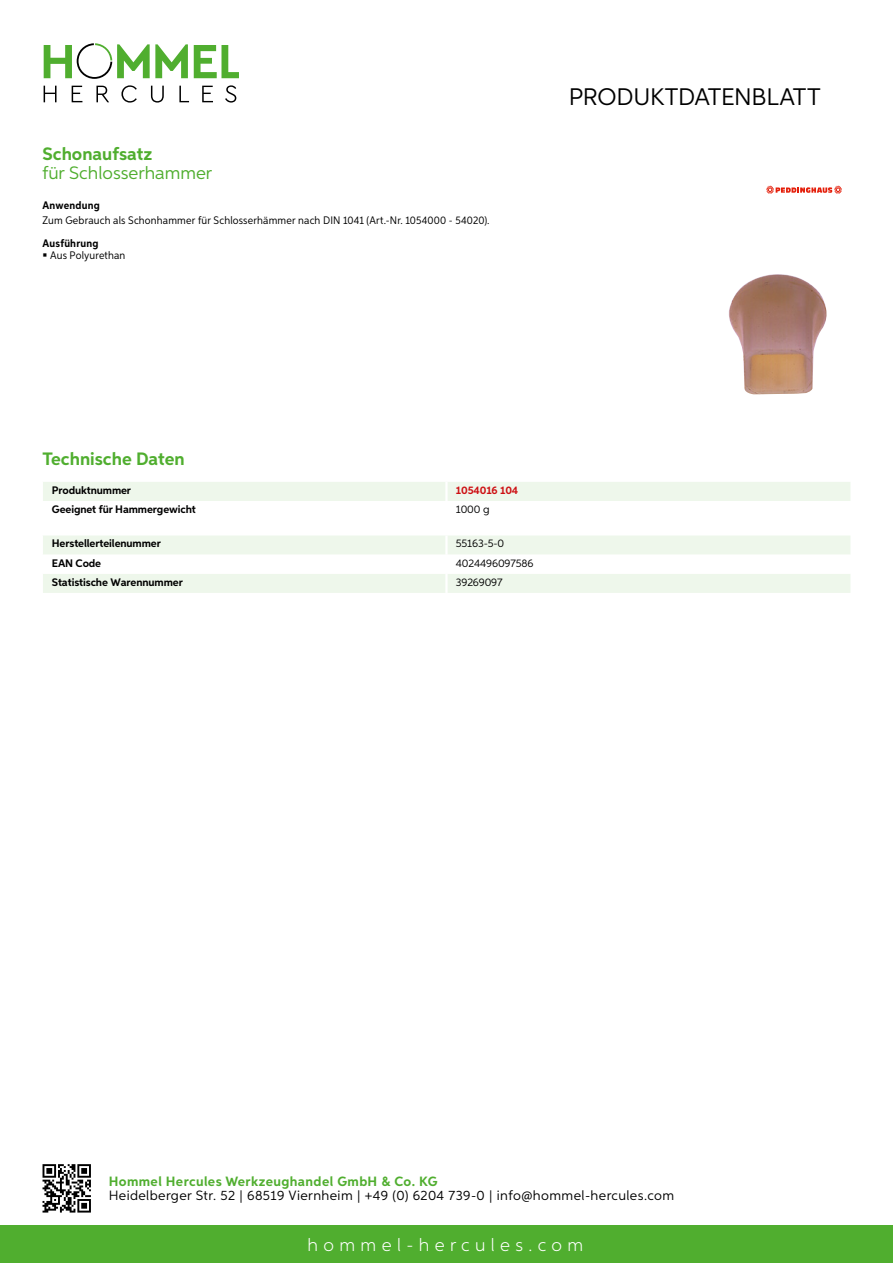
<style>
.page{position:relative;width:893px;height:1263px;background:#fff}
.page>*{position:absolute;margin:0;border:0;box-sizing:border-box;transform-origin:0 0}
.t1{font:24px "Aspira";letter-spacing:-.01em;color:#000}
.t2{font:700 18px "Aspira";color:#50ae2f}
.t3{font:300 18px "Aspira";letter-spacing:.3em;color:#fff}
.t4{font:18px "Aspira";color:#50ae2f}
.t5{font:13.5px "Aspira";letter-spacing:.03em;color:#000}
.t6{font:700 13.5px "Aspira";letter-spacing:.03em;color:#50ae2f}
.t7{font:10.95px "Aspira Nar";letter-spacing:.015em;color:#000}
.t8{font:700 10.95px "Aspira";letter-spacing:-.01em;color:#000}
.t9{font:10.95px "Aspira";letter-spacing:-.01em;color:#000}
.t10{font:700 10.95px "Aspira Nar";letter-spacing:.02em;color:#000}
.t11{font:700 10.95px "Aspira";letter-spacing:-.01em;color:#cd1013}
</style>
<div class="page">
<div style="left:0;top:1226px;width:893px;height:37px;background:#50ae2f"></div>
<svg style="left:43px;top:1164px;width:48px;height:48px"></svg>
<svg style="left:194px;top:45px;width:45px;height:33px"></svg>
<svg style="left:44px;top:43px;width:144px;height:36px"></svg>
<svg style="left:44px;top:86px;width:13px;height:16px"></svg>
<svg style="left:72px;top:86px;width:10px;height:16px"></svg>
<svg style="left:96px;top:86px;width:13px;height:16px"></svg>
<svg style="left:121px;top:85px;width:16px;height:18px"></svg>
<svg style="left:151px;top:86px;width:13px;height:17px"></svg>
<svg style="left:179px;top:86px;width:10px;height:16px"></svg>
<svg style="left:202px;top:86px;width:11px;height:16px"></svg>
<svg style="left:225px;top:85px;width:11px;height:18px"></svg>
<div style="left:43px;top:482px;width:807px;height:19px;background:#eef7eb"></div>
<svg style="left:43px;top:536px;width:807px;height:57px"></svg>
<hr style="left:445px;top:574px;width:3px;height:19px;background:#fff">
<img style="left:729px;top:274px;width:98px;height:120px">
<svg style="left:766px;top:186px;width:76px;height:8px"></svg>
<h2 class="t2" style="left:43px;top:142px;width:111px">Schonaufsatz</h2>
<h2 class="t4" style="left:43px;top:162px;width:171px">für Schlosserhammer</h2>
<p class="t10" style="left:43px;top:199px;width:59px">Anwendung</p>
<p class="t7" style="left:43px;top:214px;width:449px">Zum Gebrauch als Schonhammer für Schlosserhämmer nach DIN 1041 (Art.-Nr. 1054000 - 54020).</p>
<p class="t10" style="left:43px;top:236px;width:58px">Ausführung</p>
<p class="t7" style="left:50px;top:249px;width:77px">Aus Polyurethan</p>
<h1 class="t1" style="left:569px;top:82px;width:253px">Produktdatenblatt</h1>
<h2 class="t2" style="left:43px;top:448px;width:144px">Technische Daten</h2>
<p class="t8" style="left:52px;top:483px;width:81px">Produktnummer</p>
<p class="t11" style="left:456px;top:483px;width:64px">1054016 104</p>
<p class="t8" style="left:52px;top:502px;width:146px">Geeignet für Hammergewicht</p>
<p class="t9" style="left:456px;top:502px;width:35px">1000 g</p>
<p class="t8" style="left:52px;top:537px;width:111px">Herstellerteilenummer</p>
<p class="t9" style="left:456px;top:537px;width:50px">55163-5-0</p>
<p class="t8" style="left:52px;top:556px;width:51px">EAN Code</p>
<p class="t9" style="left:456px;top:556px;width:79px">4024496097586</p>
<p class="t8" style="left:52px;top:575px;width:132px">Statistische Warennummer</p>
<p class="t9" style="left:456px;top:575px;width:48px">39269097</p>
<p class="t6" style="left:109px;top:1172px;width:330px">Hommel Hercules Werkzeughandel GmbH &amp; Co. KG</p>
<p class="t5" style="left:109px;top:1187px;width:567px">Heidelberger Str. 52 | 68519 Viernheim | +49 (0) 6204 739-0 | info@hommel-hercules.com</p>
<h2 class="t3" style="left:307px;top:1234px;width:277px">hommel-hercules.com</h2>
</div>
